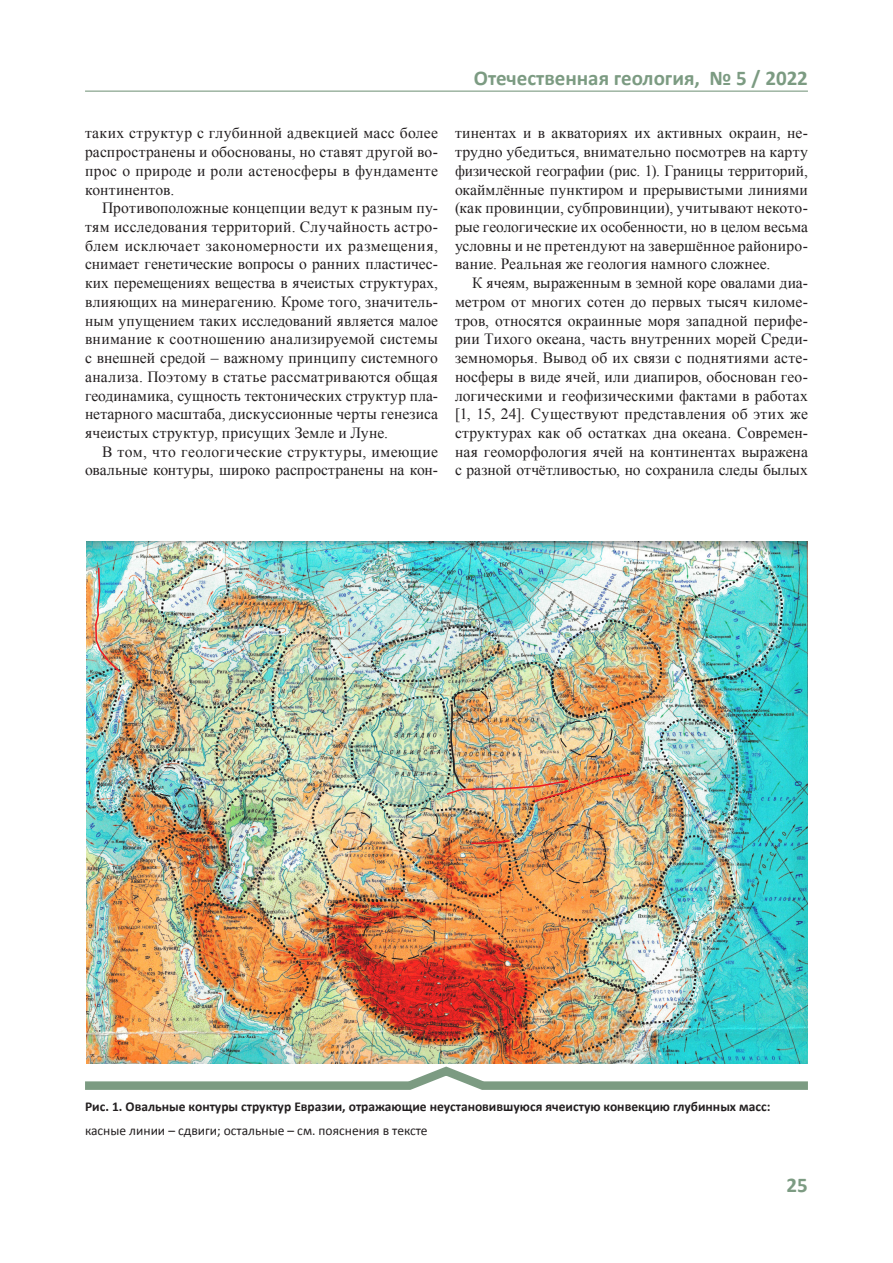
<style>
.page{position:relative;width:893px;height:1263px;background:#fff}
.page>*{position:absolute;margin:0;border:0;box-sizing:border-box;transform-origin:0 0}
.t1{font:700 21px "Calibri";color:#7c9b82}
.Основной_текст{font:15.6px/18.8px "Times New Roman";letter-spacing:.01em;color:#231f20;text-align:justify}
.Анотация{font:700 13.5px "Calibri";color:#231f20}
.Анотация-2{font:13.5px "Calibri";color:#231f20}
</style>
<div class="page">
<hr style="left:85px;top:91px;width:723px;height:1px;background:#7c9b82">
<img style="left:86px;top:542px;width:722px;height:17px">
<img style="left:85px;top:559px;width:723px;height:531px">
<p class="Основной_текст" style="left:85px;top:124px;width:354px">таких структур с глубинной адвекцией масс более распространены и обоснованы, но ставят другой во&shy;прос о природе и роли астеносферы в фундаменте континентов.</p>
<p class="Основной_текст" style="left:85px;top:198px;width:354px;text-indent:17px">Противоположные концепции ведут к разным пу&shy;тям исследования территорий. Случайность астро&shy;блем исключает закономерности их размещения, снимает генетические вопросы о ранних пластичес&shy;ких перемещениях вещества в ячеистых структурах, влияющих на минерагению. Кроме того, значитель&shy;ным упущением таких исследований является малое внимание к соотношению анализируемой системы с внешней средой – важному принципу системного анализа. Поэтому в статье рассматриваются общая геодинамика, сущность тектонических структур пла&shy;нетарного масштаба, дискуссионные черты генезиса ячеистых структур, присущих Земле и Луне.</p>
<p class="Основной_текст" style="left:85px;top:442px;width:354px;text-align:right">В том, что геологические структуры, имеющие овальные контуры, широко распространены на кон-</p>
<p class="t1" style="left:474px;top:65px;width:336px">Отечественная геология, № 5 / 2022</p>
<p class="Основной_текст" style="left:455px;top:124px;width:354px">тинентах и в акваториях их активных окраин, не&shy;трудно убедиться, внимательно посмотрев на карту физической географии (рис. 1). Границы территорий, окаймлённые пунктиром и прерывистыми линиями (как провинции, субпровинции), учитывают некото&shy;рые геологические их особенности, но в целом весьма условны и не претендуют на завершённое райониро&shy;вание. Реальная же геология намного сложнее.</p>
<p class="Основной_текст" style="left:455px;top:273px;width:354px;text-indent:17px">К ячеям, выраженным в земной коре овалами диа&shy;метром от многих сотен до первых тысяч киломе&shy;тров, относятся окраинные моря западной перифе&shy;рии Тихого океана, часть внутренних морей Среди&shy;земноморья. Вывод об их связи с поднятиями асте&shy;носферы в виде ячей, или диапиров, обоснован гео&shy;логическими и геофизическими фактами в работах [1, 15, 24]. Существуют представления об этих же структурах как об остатках дна океана. Современ&shy;ная геоморфология ячей на континентах выражена с разной отчётливостью, но сохранила следы былых</p>
<p class="Анотация" style="left:85px;top:1097px;width:687px">Рис. 1. Овальные контуры структур Евразии, отражающие неустановившуюся ячеистую конвекцию глубинных масс:</p>
<p class="Анотация-2" style="left:85px;top:1122px;width:344px">касные линии – сдвиги; остальные – см. пояснения в тексте</p>
<p class="t1" style="left:787px;top:1171px;width:23px">25</p>
</div>
